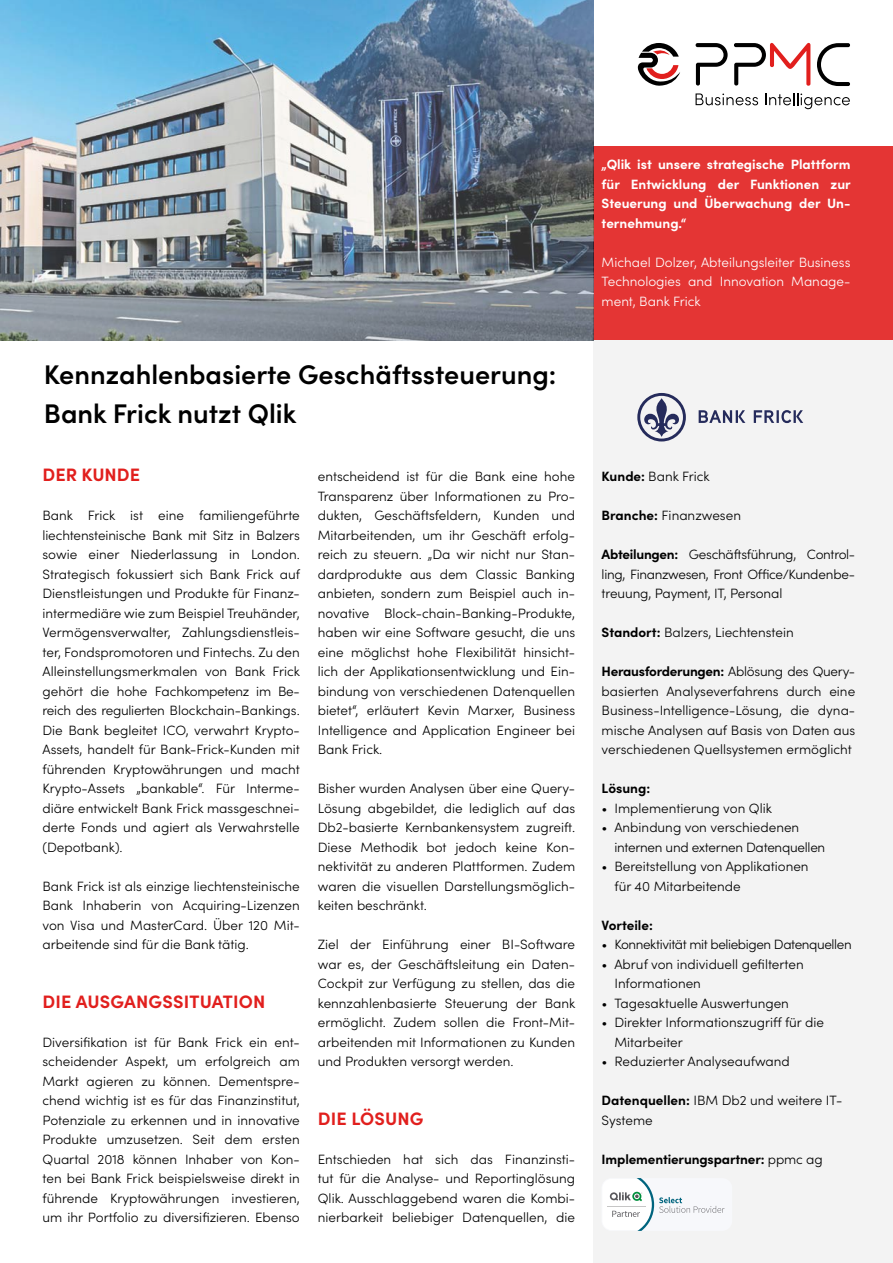
<style>
.page{position:relative;width:893px;height:1263px;background:#fff}
.page>*{position:absolute;margin:0;border:0;box-sizing:border-box;transform-origin:0 0}
.t1{font:600 27px/39px "Sofia Pro";color:#000}
.t2{font:700 18px "Sofia Pro";letter-spacing:.01em;color:#e11f1d}
.t3{font:300 13.5px/19.5px "Sofia Pro";color:#000;text-align:justify}
.t4{font:700 13.5px/19.5px "Sofia Pro";color:#fff;text-align:justify}
.t5{font:300 13.5px/19.5px "Sofia Pro";color:#fff;text-align:justify}
.t6{font:300 13.5px/19.5px "Sofia Pro";letter-spacing:-.02em;color:#000}
.t7{font:700 13.5px "Sofia Pro";letter-spacing:-.01em;color:#000}
.t8{font:300 13.5px "Sofia Pro";letter-spacing:-.03em;color:#000}
.s1{font-weight:700}
.s2{font-weight:300}
</style>
<div class="page">
<div style="left:593px;top:147px;width:300px;height:193px;background:#e43534"></div>
<svg style="left:695px;top:42px;width:115px;height:44px"></svg>
<svg style="left:817px;top:43px;width:33px;height:43px"></svg>
<svg style="left:696px;top:93px;width:62px;height:12px"></svg>
<svg style="left:765px;top:93px;width:85px;height:16px"></svg>
<svg style="left:638px;top:43px;width:42px;height:43px"></svg>
<div style="left:593px;top:340px;width:300px;height:923px;background:#f3f3f3"></div>
<svg style="left:637px;top:393px;width:49px;height:48px"></svg>
<svg style="left:699px;top:410px;width:104px;height:13px"></svg>
<img style="left:0;top:0;width:593px;height:340px">
<svg style="left:603px;top:1178px;width:122px;height:53px"></svg>
<h1 class="t1" style="left:44px;top:353px;width:514px">Kennzahlenbasierte Geschäftssteuerung:<br>Bank Frick nutzt Qlik</h1>
<h2 class="t2" style="left:43px;top:461px;width:99px">DER KUNDE</h2>
<p class="t3" style="left:43px;top:505px;width:259px">Bank Frick ist eine familiengeführte liechtensteinische Bank mit Sitz in Balzers sowie einer Niederlassung in London.<br>Strategisch fokussiert sich Bank Frick auf Dienstleistungen und Produkte für Finanz&shy;intermediäre wie zum Beispiel Treuhänder, Vermögensverwalter, Zahlungsdienstleis&shy;ter, Fondspromotoren und Fintechs. Zu den Alleinstellungsmerkmalen von Bank Frick gehört die hohe Fachkompetenz im Be&shy;reich des regulierten Blockchain-Bankings.<br>Die Bank begleitet ICO, verwahrt Krypto-Assets, handelt für Bank-Frick-Kunden mit führenden Kryptowährungen und macht Krypto-Assets „bankable“. Für Interme&shy;diäre entwickelt Bank Frick massgeschnei&shy;derte Fonds und agiert als Verwahrstelle (Depotbank).</p>
<p class="t3" style="left:43px;top:875px;width:259px">Bank Frick ist als einzige liechtensteinische Bank Inhaberin von Acquiring-Lizenzen von Visa und MasterCard. Über 120 Mit&shy;arbeitende sind für die Bank tätig.</p>
<h2 class="t2" style="left:43px;top:988px;width:224px">DIE AUSGANGSSITUATION</h2>
<p class="t3" style="left:43px;top:1032px;width:259px">Diversifikation ist für Bank Frick ein ent&shy;scheidender Aspekt, um erfolgreich am Markt agieren zu können. Dementspre&shy;chend wichtig ist es für das Finanzinstitut, Potenziale zu erkennen und in innovative Produkte umzusetzen. Seit dem ersten Quartal 2018 können Inhaber von Kon&shy;ten bei Bank Frick beispielsweise direkt in führende Kryptowährungen investieren, um ihr Portfolio zu diversifizieren. Ebenso</p>
<p class="t3" style="left:318px;top:466px;width:259px">entscheidend ist für die Bank eine hohe Transparenz über Informationen zu Pro&shy;dukten, Geschäftsfeldern, Kunden und Mitarbeitenden, um ihr Geschäft erfolg&shy;reich zu steuern. „Da wir nicht nur Stan&shy;dardprodukte aus dem Classic Banking anbieten, sondern zum Beispiel auch in&shy;novative Block-chain-Banking-Produkte, haben wir eine Software gesucht, die uns eine möglichst hohe Flexibilität hinsicht&shy;lich der Applikationsentwicklung und Ein&shy;bindung von verschiedenen Datenquellen bietet“, erläutert Kevin Marxer, Business Intelligence and Application Engineer bei Bank Frick.</p>
<p class="t3" style="left:318px;top:778px;width:259px">Bisher wurden Analysen über eine Query-Lösung abgebildet, die lediglich auf das Db2-basierte Kernbankensystem zugreift.<br>Diese Methodik bot jedoch keine Kon&shy;nektivität zu anderen Plattformen. Zudem waren die visuellen Darstellungsmöglich&shy;keiten beschränkt.</p>
<p class="t3" style="left:318px;top:934px;width:259px">Ziel der Einführung einer BI-Software war es, der Geschäftsleitung ein Daten-Cockpit zur Verfügung zu stellen, das die kennzahlenbasierte Steuerung der Bank ermöglicht. Zudem sollen die Front-Mit&shy;arbeitenden mit Informationen zu Kunden und Produkten versorgt werden.</p>
<h2 class="t2" style="left:318px;top:1105px;width:107px">DIE LÖSUNG</h2>
<p class="t3" style="left:318px;top:1149px;width:259px">Entschieden hat sich das Finanzinsti&shy;tut für die Analyse- und Reportinglösung Qlik. Ausschlaggebend waren die Kombi&shy;nierbarkeit beliebiger Datenquellen, die</p>
<p class="t4" style="left:602px;top:154px;width:251px">„Qlik ist unsere strategische Plattform für Entwicklung der Funktionen zur Steuerung und Überwachung der Un&shy;ternehmung.“</p>
<p class="t5" style="left:602px;top:252px;width:250px">Michael Dolzer, Abteilungsleiter Business Technologies and Innovation Manage&shy;ment, Bank Frick</p>
<p class="t3" style="left:602px;top:466px;width:110px"><span class="s1">Kunde:</span> Bank Frick</p>
<p class="t3" style="left:602px;top:505px;width:141px"><span class="s1">Branche:</span> Finanzwesen</p>
<p class="t3" style="left:602px;top:544px;width:255px"><span class="s1">Abteilungen:</span> Geschäftsführung, Control&shy;ling, Finanzwesen, Front Office/Kundenbe&shy;treuung, Payment, IT, Personal</p>
<p class="t3" style="left:602px;top:622px;width:194px"><span class="s1">Standort:</span> Balzers, Liechtenstein</p>
<p class="t3" style="left:602px;top:661px;width:255px"><span class="s1">Herausforderungen:</span> Ablösung des Query&shy;basierten Analyseverfahrens durch eine Business-Intelligence-Lösung, die dyna&shy;mische Analysen auf Basis von Daten aus verschiedenen Quellsystemen ermöglicht</p>
<p class="t7" style="left:602px;top:778px;width:50px">Lösung:</p>
<p class="t3" style="left:602px;top:797px;width:172px">• Implementierung von Qlik</p>
<p class="t6" style="left:614px;top:817px;width:212px;text-indent:-13px">• Anbindung von verschiedenen internen und externen Datenquellen</p>
<p class="t3" style="left:614px;top:856px;width:196px;text-indent:-13px">• Bereitstellung von Applikationen für 40 Mitarbeitende</p>
<p class="t7" style="left:602px;top:915px;width:53px">Vorteile:</p>
<p class="t8" style="left:602px;top:935px;width:252px">• Konnektivität mit beliebigen Datenquellen</p>
<p class="t3" style="left:614px;top:953px;width:191px;text-indent:-13px">• Abruf von individuell gefilterten<br>Informationen</p>
<p class="t3" style="left:602px;top:992px;width:189px">• Tagesaktuelle Auswertungen</p>
<p class="t3" style="left:614px;top:1012px;width:211px;text-indent:-13px">• Direkter Informationszugriff für die<br>Mitarbeiter</p>
<p class="t3" style="left:602px;top:1051px;width:190px">• Reduzierter Analyseaufwand</p>
<p class="t3" style="left:602px;top:1090px;width:242px"><span class="s1">Datenquellen:</span> IBM Db2 und weitere IT-<br>Systeme</p>
<p class="t7" style="left:602px;top:1149px;width:223px">Implementierungspartner: <span class="s2">ppmc ag</span></p>
</div>
